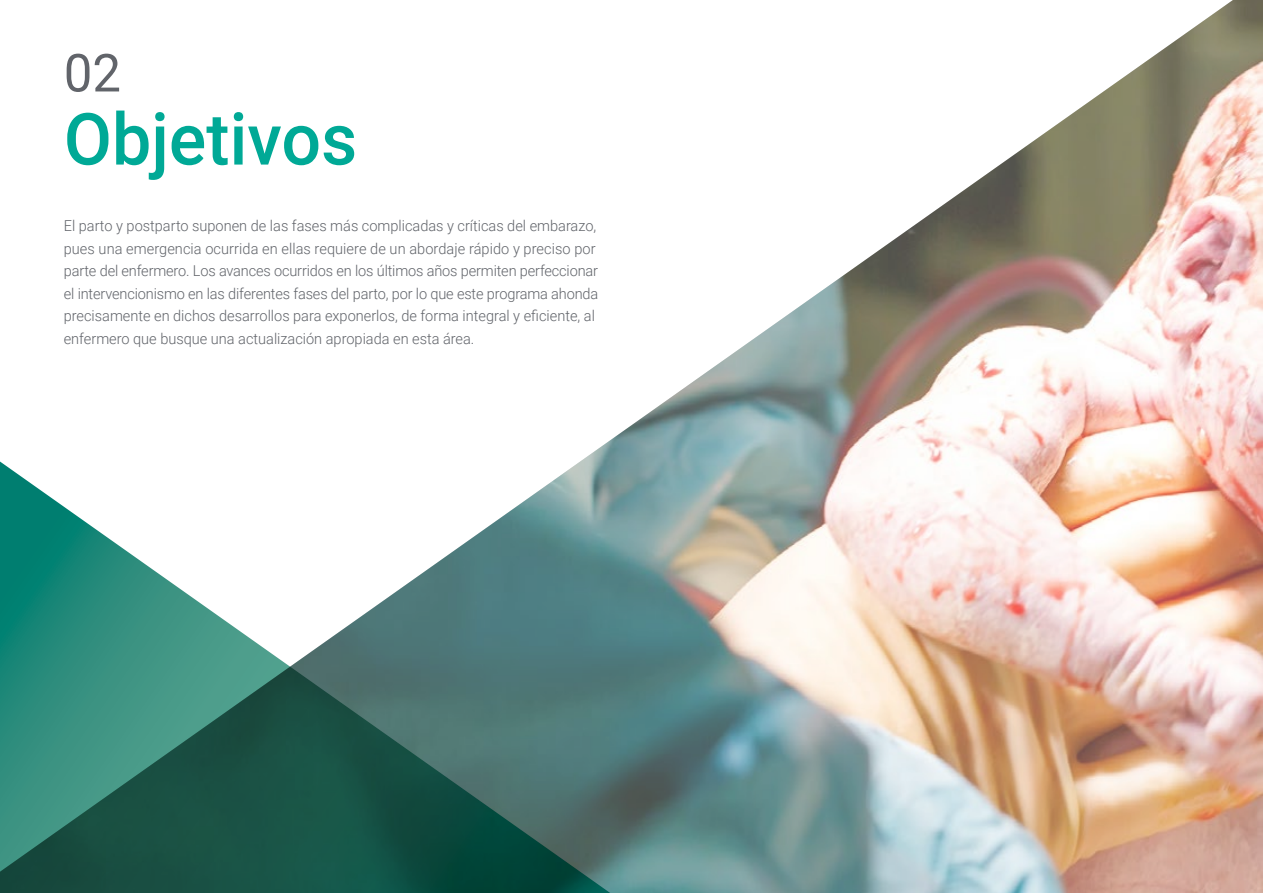
<style>
.page{position:relative;width:1263px;height:893px;background:#fff}
.page>*{position:absolute;margin:0;border:0;box-sizing:border-box;transform-origin:0 0}
.t1{font:500 72px "Roboto";color:#00a996}
.t2{font:52.5px "Roboto";color:#61646a}
.t3{font:300 15px/22.5px "Roboto";color:#61646a}
</style>
<div class="page">
<img style="left:602px;top:0;width:661px;height:893px">
<svg style="left:0;top:446px;width:640px;height:447px"></svg>
<h2 class="t2" style="left:64px;top:36px;width:59px">02</h2>
<h1 class="t1" style="left:64px;top:89px;width:295px">Objetivos</h1>
<p class="t3" style="left:64px;top:214px;width:536px">El parto y postparto suponen de las fases más complicadas y críticas del embarazo, pues una emergencia ocurrida en ellas requiere de un abordaje rápido y preciso por parte del enfermero. Los avances ocurridos en los últimos años permiten perfeccionar el intervencionismo en las diferentes fases del parto, por lo que este programa ahonda precisamente en dichos desarrollos para exponerlos, de forma integral y eficiente, al enfermero que busque una actualización apropiada en esta área.</p>
</div>
